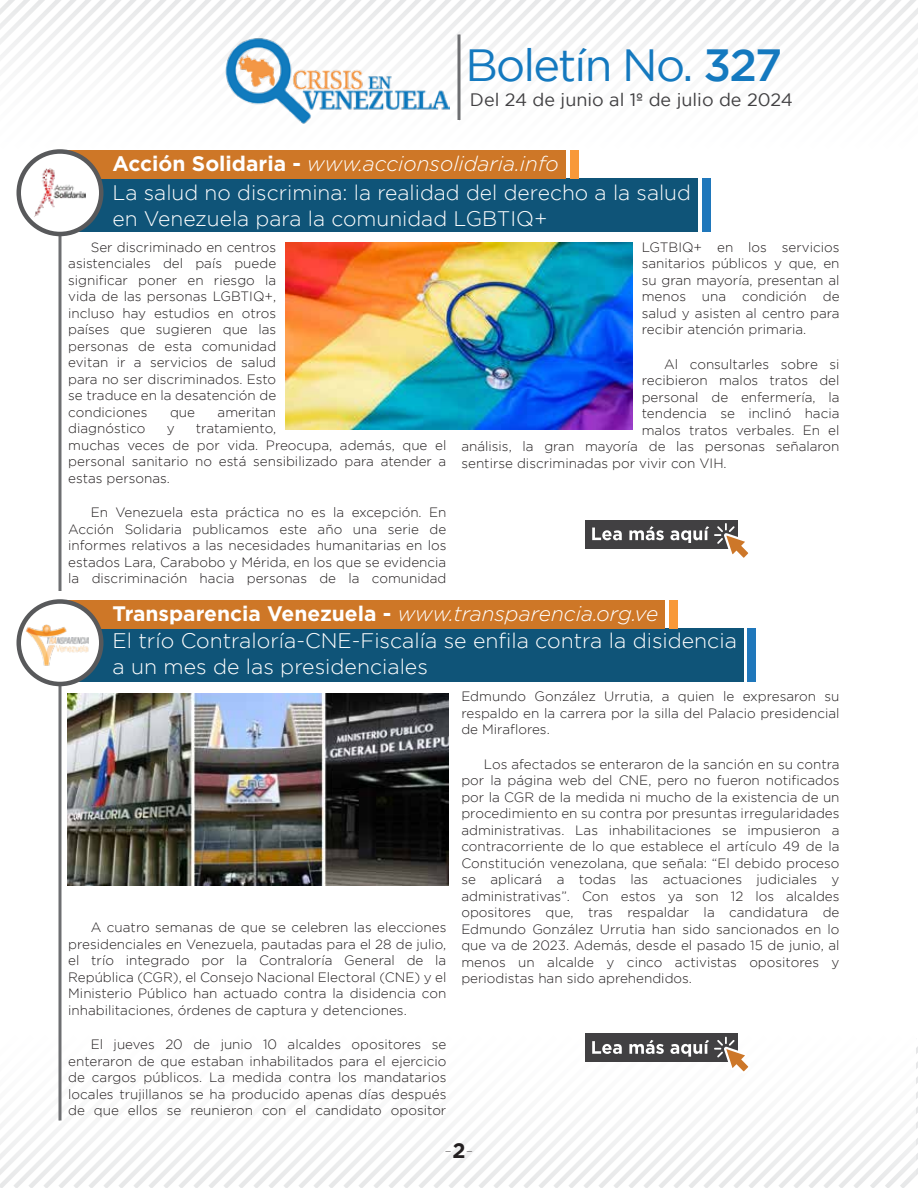
<style>
.page{position:relative;width:918px;height:1188px;background:#fff}
.page>*{position:absolute;margin:0;border:0;box-sizing:border-box;transform-origin:0 0}
.t1{font:45px "Gotham";letter-spacing:-.04em;color:#1479bf}
.t2{font:300 21px/25.2px "Gotham";color:#fff}
.t3{font:italic 300 21px "Gotham";color:#fff}
.t4{font:100 21px "Gotham";color:#231f20}
.t5{font:18px "Gotham";color:#414042}
.t6{font:300 13.5px/16.5px "Gotham";color:#231f20;text-align:justify}
.s1{font-weight:500}
.s2{font-weight:700;font-style:normal}
.s3{font-weight:700}
</style>
<div class="page">
<div style="left:1px;top:0;width:917px;height:176px;background:linear-gradient(to bottom,#f6f7f7,#fff)"></div>
<hr style="left:458px;top:34px;width:2px;height:86px;background:#6d6e71">
<img style="left:222px;top:34px;width:228px;height:92px">
<div style="left:60px;top:628px;width:684px;height:54px;background:#0f5478"></div>
<div style="left:747px;top:628px;width:9px;height:54px;background:#1f77bb"></div>
<div style="left:60px;top:600px;width:604px;height:28px;background:#ce7727"></div>
<div style="left:669px;top:600px;width:9px;height:28px;background:#f89939"></div>
<img style="left:68px;top:693px;width:380px;height:193px">
<svg style="left:58px;top:686px;width:4px;height:345px"></svg>
<svg style="left:19px;top:602px;width:82px;height:82px;fill:#fff"></svg>
<div style="left:16px;top:599px;width:88px;height:87px;border:4px solid #58595b;border-radius:50%"></div>
<img style="left:22px;top:622px;width:71px;height:46px">
<svg style="left:0;top:1031px;width:918px;height:157px"></svg>
<svg style="left:58px;top:236px;width:4px;height:355px"></svg>
<div style="left:60px;top:178px;width:638px;height:54px;background:#0f5478"></div>
<div style="left:702px;top:178px;width:9px;height:54px;background:#1f77bb"></div>
<div style="left:60px;top:150px;width:506px;height:28px;background:#ce7727"></div>
<div style="left:570px;top:150px;width:9px;height:28px;background:#f89939"></div>
<svg style="left:19px;top:152px;width:82px;height:82px;fill:#fff"></svg>
<div style="left:16px;top:149px;width:88px;height:87px;border:4px solid #58595b;border-radius:50%"></div>
<img style="left:33px;top:168px;width:53px;height:49px">
<img style="left:285px;top:242px;width:348px;height:188px">
<div style="left:585px;top:520px;width:153px;height:29px;background:#414042"></div>
<svg style="left:592px;top:528px;width:30px;height:12px"></svg>
<svg style="left:629px;top:526px;width:35px;height:14px"></svg>
<svg style="left:670px;top:523px;width:79px;height:35px"></svg>
<h1 class="t1" style="left:465px;top:40px;width:318px">Boletín No. <span class="s1">327</span></h1>
<h3 class="t5" style="left:470px;top:90px;width:324px">Del 24 de junio al 1º de julio de 2024</h3>
<h2 class="t3" style="left:112px;top:152px;width:448px"><span class="s2">Acción Solidaria -</span> www.accionsolidaria.info</h2>
<h2 class="t2" style="left:112px;top:180px;width:580px">La salud no discrimina: la realidad del derecho a la salud en Venezuela para la comunidad LGBTIQ+</h2>
<p class="t6" style="left:68px;top:239px;width:209px;text-indent:23px">Ser discriminado en centros asistenciales del país puede significar poner en riesgo la vida de las personas LGBTIQ+, incluso hay estudios en otros países que sugieren que las personas de esta comunidad evitan ir a servicios de salud para no ser discriminados. Esto se traduce en la desatención de condiciones</p>
<p class="t6" style="left:170px;top:404px;width:27px">que</p>
<p class="t6" style="left:218px;top:404px;width:60px">ameritan</p>
<p class="t6" style="left:68px;top:420px;width:79px">diagnóstico</p>
<p class="t6" style="left:167px;top:420px;width:9px">y</p>
<p class="t6" style="left:68px;top:420px;width:380px;text-align:left;text-indent:128px">tratamiento,<br>muchas veces de por vida. Preocupa, además, que el personal sanitario no está sensibilizado para atender a estas personas.</p>
<p class="t6" style="left:68px;top:504px;width:380px;text-indent:23px">En Venezuela esta práctica no es la excepción. En Acción Solidaria publicamos este año una serie de informes relativos a las necesidades humanitarias en los estados Lara, Carabobo y Mérida, en los que se evidencia la discriminación hacia personas de la comunidad</p>
<p class="t6" style="left:642px;top:239px;width:199px">LGTBIQ+ en los servicios sanitarios públicos y que, en su gran mayoría, presentan al menos una condición de salud y asisten al centro para recibir atención primaria.</p>
<p class="t6" style="left:664px;top:356px;width:177px">Al consultarles sobre si</p>
<p class="t6" style="left:642px;top:372px;width:199px">recibieron malos tratos del</p>
<p class="t6" style="left:642px;top:389px;width:199px">personal de enfermería, la</p>
<p class="t6" style="left:642px;top:405px;width:199px">tendencia se inclinó hacia</p>
<p class="t6" style="left:642px;top:422px;width:199px">malos tratos verbales. En el</p>
<p class="t6" style="left:461px;top:438px;width:380px">análisis, la gran mayoría de las personas señalaron</p>
<p class="t6" style="left:461px;top:455px;width:267px">sentirse discriminadas por vivir con VIH.</p>
<h2 class="t3" style="left:112px;top:602px;width:547px"><span class="s2">Transparencia Venezuela -</span> www.transparencia.org.ve</h2>
<h2 class="t2" style="left:112px;top:628px;width:626px">El trío Contraloría-CNE-Fiscalía se enfila contra la disidencia a un mes de las presidenciales</h2>
<p class="t6" style="left:68px;top:919px;width:380px;text-indent:23px">A cuatro semanas de que se celebren las elecciones presidenciales en Venezuela, pautadas para el 28 de julio, el trío integrado por la Contraloría General de la República (CGR), el Consejo Nacional Electoral (CNE) y el Ministerio Público han actuado contra la disidencia con inhabilitaciones, órdenes de captura y detenciones.</p>
<p class="t6" style="left:68px;top:1036px;width:380px;text-indent:23px">El jueves 20 de junio 10 alcaldes opositores se enteraron de que estaban inhabilitados para el ejercicio de cargos públicos. La medida contra los mandatarios locales trujillanos se ha producido apenas días después de que ellos se reunieron con el candidato opositor</p>
<p class="t6" style="left:461px;top:688px;width:380px">Edmundo González Urrutia, a quien le expresaron su respaldo en la carrera por la silla del Palacio presidencial de Miraflores.</p>
<p class="t6" style="left:461px;top:756px;width:380px;text-indent:23px">Los afectados se enteraron de la sanción en su contra por la página web del CNE, pero no fueron notificados por la CGR de la medida ni mucho de la existencia de un procedimiento en su contra por presuntas irregularidades administrativas. Las inhabilitaciones se impusieron a contracorriente de lo que establece el artículo 49 de la Constitución venezolana, que señala: “El debido proceso se aplicará a todas las actuaciones judiciales y administrativas”. Con estos ya son 12 los alcaldes opositores que, tras respaldar la candidatura de Edmundo González Urrutia han sido sancionados en lo que va de 2023. Además, desde el pasado 15 de junio, al menos un alcalde y cinco activistas opositores y periodistas han sido aprehendidos.</p>
<h2 class="t4" style="left:444px;top:1138px;width:31px">-<span class="s3">2</span>-</h2>
</div>
